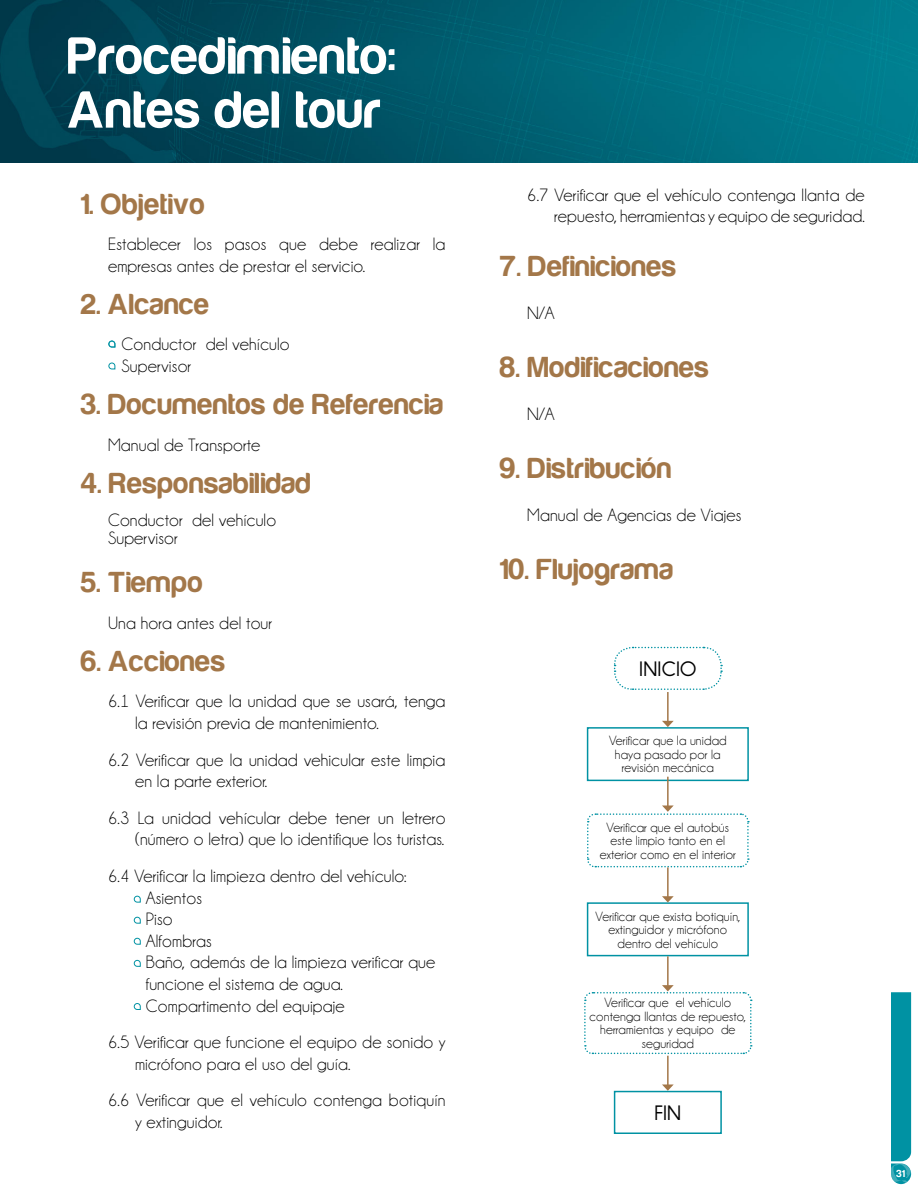
<style>
.page{position:relative;width:918px;height:1188px;background:#fff}
.page>*{position:absolute;margin:0;border:0;box-sizing:border-box;transform-origin:0 0}
.t1{font:54px/54px "Harabara";letter-spacing:.025em;color:#fff}
.t2{font:30px "Harabara";letter-spacing:.025em;color:#a37749}
.t3{font:700 21px "Champagne&Limousines";letter-spacing:.01em;color:#000}
.t4{font:18px/21.6px "Champagne&Limousines";letter-spacing:.01em;color:#000}
.t5{font:13.5px/13.5px "Champagne&Limousines";letter-spacing:.01em;color:#000;text-align:center}
.t6{font:10.5px "Harabara";color:#fff}
</style>
<div class="page">
<svg style="left:891px;top:992px;width:20px;height:192px;background:#0a96a6"></svg>
<img style="left:0;top:0;width:918px;height:162px">
<svg style="left:134px;top:896px;width:7px;height:7px"></svg>
<svg style="left:134px;top:917px;width:7px;height:7px"></svg>
<svg style="left:134px;top:938px;width:7px;height:7px"></svg>
<svg style="left:134px;top:960px;width:7px;height:7px"></svg>
<svg style="left:134px;top:1003px;width:7px;height:7px"></svg>
<svg style="left:613px;top:646px;width:110px;height:44px"></svg>
<hr style="left:667px;top:867px;width:2px;height:30px;background:#a37749">
<svg style="left:586px;top:896px;width:163px;height:61px"></svg>
<hr style="left:667px;top:1056px;width:2px;height:29px;background:#a37749">
<hr style="left:667px;top:777px;width:2px;height:29px;background:#a37749">
<svg style="left:587px;top:806px;width:163px;height:62px"></svg>
<hr style="left:667px;top:692px;width:2px;height:30px;background:#a37749">
<svg style="left:586px;top:721px;width:163px;height:61px"></svg>
<hr style="left:667px;top:956px;width:2px;height:30px;background:#a37749">
<svg style="left:584px;top:985px;width:168px;height:70px"></svg>
<svg style="left:613px;top:1085px;width:109px;height:49px"></svg>
<svg style="left:108px;top:340px;width:8px;height:8px"></svg>
<svg style="left:108px;top:362px;width:8px;height:8px"></svg>
<h1 class="t1" style="left:68px;top:30px;width:328px">Procedimiento:<br>Antes del tour</h1>
<h2 class="t2" style="left:81px;top:188px;width:125px">1. Objetivo</h2>
<p class="t4" style="left:108px;top:233px;width:339px">Establecer los pasos que debe realizar la empresas antes de prestar el servicio.</p>
<h2 class="t2" style="left:81px;top:288px;width:130px">2. Alcance</h2>
<p class="t4" style="left:122px;top:334px;width:170px">Conductor del vehículo<br>Supervisor</p>
<h2 class="t2" style="left:81px;top:389px;width:364px">3. Documentos de Referencia</h2>
<p class="t4" style="left:108px;top:434px;width:154px">Manual de Transporte</p>
<h2 class="t2" style="left:81px;top:467px;width:231px">4. Responsabilidad</h2>
<p class="t4" style="left:108px;top:511px;width:170px;line-height:18px">Conductor del vehículo<br>Supervisor</p>
<h2 class="t2" style="left:81px;top:567px;width:123px">5. Tiempo</h2>
<p class="t4" style="left:108px;top:612px;width:166px">Una hora antes del tour</p>
<h2 class="t2" style="left:81px;top:645px;width:146px">6. Acciones</h2>
<p class="t4" style="left:135px;top:691px;width:312px;text-indent:-27px">6.1 Verificar que la unidad que se usará, tenga la revisión previa de mantenimiento.</p>
<p class="t4" style="left:135px;top:749px;width:312px;text-indent:-27px">6.2 Verificar que la unidad vehicular este limpia en la parte exterior.</p>
<p class="t4" style="left:108px;top:807px;width:339px;text-align:right">6.3 La unidad vehícular debe tener un letrero (número o letra) que lo identifique los turistas.</p>
<p class="t4" style="left:146px;top:865px;width:291px;text-indent:-38px">6.4 Verificar la limpieza dentro del vehículo:<br>Asientos<br>Piso<br>Alfombras<br>Baño, además de la limpieza verificar que funcione el sistema de agua.<br>Compartimento del equipaje</p>
<p class="t4" style="left:135px;top:1031px;width:312px;text-indent:-27px">6.5 Verificar que funcione el equipo de sonido y micrófono para el uso del guía.</p>
<p class="t4" style="left:135px;top:1090px;width:312px;text-indent:-27px">6.6 Verificar que el vehículo contenga botiquín y extinguidor.</p>
<p class="t4" style="left:527px;top:184px;width:339px;text-align:right">6.7 Verificar que el vehículo contenga llanta de repuesto, herramientas y equipo de seguridad.</p>
<h2 class="t2" style="left:500px;top:251px;width:178px">7. Definiciones</h2>
<p class="t4" style="left:527px;top:302px;width:29px">N/A</p>
<h2 class="t2" style="left:500px;top:351px;width:210px">8. Modificaciones</h2>
<p class="t4" style="left:527px;top:403px;width:29px">N/A</p>
<h2 class="t2" style="left:500px;top:452px;width:173px">9. Distribución</h2>
<p class="t4" style="left:527px;top:504px;width:216px">Manual de Agencias de Viajes</p>
<h2 class="t2" style="left:500px;top:553px;width:175px">10. Flujograma</h2>
<p class="t3" style="left:639px;top:657px;width:59px">INICIO</p>
<p class="t5" style="left:609px;top:734px;width:119px">Verificar que la unidad haya pasado por la revisión mecánica</p>
<p class="t5" style="left:600px;top:820px;width:138px">Verificar que el autobús este limpio tanto en el exterior como en el interior</p>
<p class="t5" style="left:595px;top:909px;width:146px">Verificar que exista botiquín, extinguidor y micrófono dentro del vehículo</p>
<p class="t5" style="left:590px;top:996px;width:158px">Verificar que el vehículo contenga llantas de repuesto, herramientas y equipo de seguridad</p>
<p class="t3" style="left:654px;top:1101px;width:28px">FIN</p>
<p class="t6" style="left:896px;top:1168px;width:10px">31</p>
</div>
